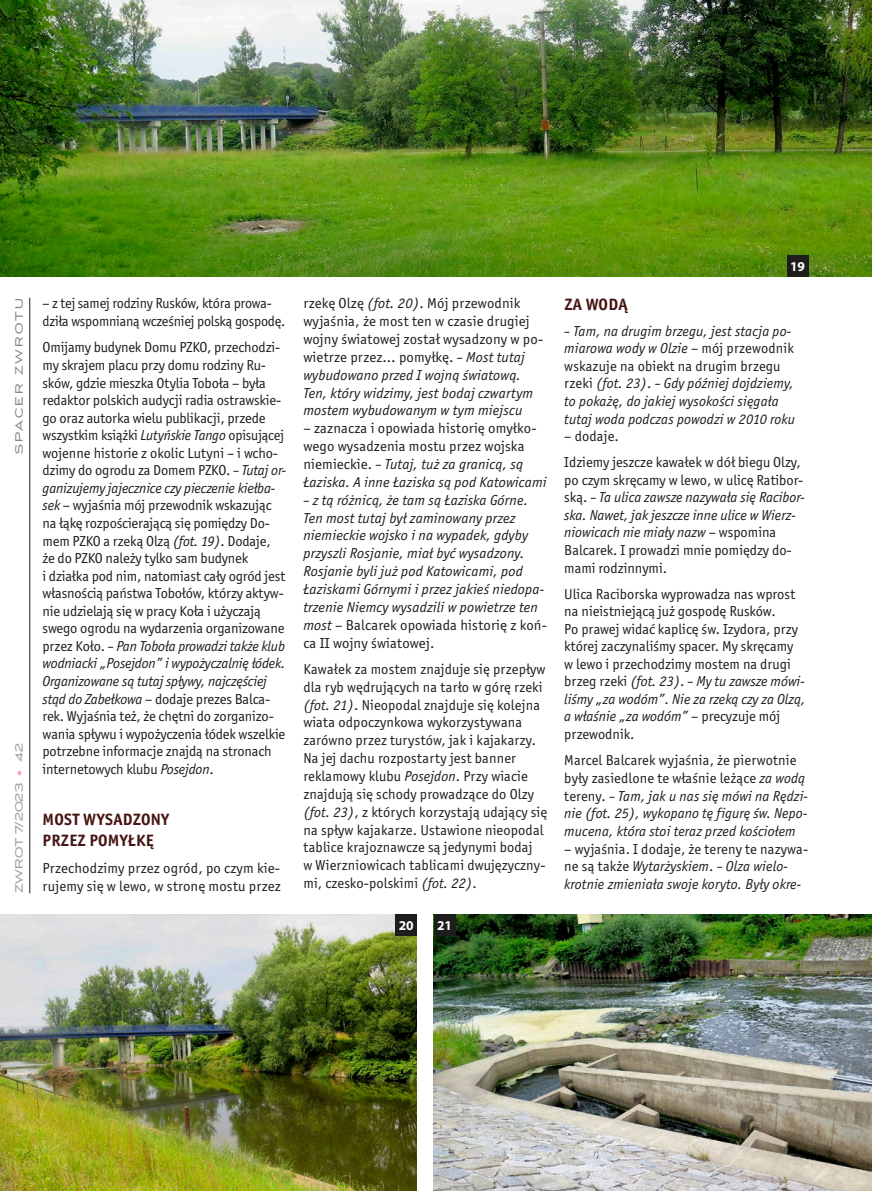
<style>
.page{position:relative;width:872px;height:1191px;background:#fff}
.page>*{position:absolute;margin:0;border:0;box-sizing:border-box;transform-origin:0 0}
.t1{font:700 16.5px/21px "Officina Sans Itc TOT";letter-spacing:.015em;color:#471513}
.t2{font:14.4px/17.5px "Officina Sans Itc TOT";color:#1d1d1b}
.t3{font:italic 14.4px/17.9px "Officina Sans Itc TOT";letter-spacing:.01em;color:#1d1d1b}
.t4{font:700 13.5px "Myriad Pro";color:#fff}
.t5{font:12px "Luxury Gold";letter-spacing:.015em;color:#9d9d9d}
.t6{font:12px "Luxury Gold";letter-spacing:.19em;color:#878787}
.s1{color:#f29fc5}
.s2{font-style:italic}
.s3{font-style:normal}
</style>
<div class="page">
<img style="left:0;top:914px;width:417px;height:277px">
<img style="left:0;top:0;width:872px;height:276px">
<img style="left:434px;top:914px;width:438px;height:277px">
<div style="left:395px;top:914px;width:22px;height:21px;background:#1d1d1b"></div>
<div style="left:787px;top:255px;width:21px;height:21px;background:#1d1d1b"></div>
<div style="left:434px;top:914px;width:21px;height:21px;background:#1d1d1b"></div>
<hr style="left:30px;top:298px;width:1px;height:595px;background:#1d1d1b">
<p class="t6" style="left:13px;top:454px;width:158px;rotate:-90deg">SPACER ZWROTU</p>
<p class="t5" style="left:13px;top:893px;width:151px;rotate:-90deg">ZWROT 7/2023 <span class="s1">•</span> 42</p>
<p class="t2" style="left:43px;top:294px;width:244px;line-height:18.1px">– z tej samej rodziny Rusków, która prowa&shy;dziła wspomnianą wcześniej polską gospodę.</p>
<p class="t2" style="left:43px;top:339px;width:245px">Omijamy budynek Domu PZKO, przechodzi&shy;my skrajem placu przy domu rodziny Ru&shy;sków, gdzie mieszka Otylia Toboła – była redaktor polskich audycji radia ostrawskie&shy;go oraz autorka wielu publikacji, przede wszystkim książki <span class="s2">Lutyńskie Tango</span> opisującej wojenne historie z okolic Lutyni – i wcho&shy;dzimy do ogrodu za Domem PZKO. <span class="s2">– Tutaj or&shy;ganizujemy jajecznice czy pieczenie kiełba&shy;sek</span> – wyjaśnia mój przewodnik wskazując na łąkę rozpościerającą się pomiędzy Do&shy;mem PZKO a rzeką Olzą <span class="s2">(fot. 19)</span>. Dodaje, że do PZKO należy tylko sam budynek<br>i działka pod nim, natomiast cały ogród jest własnością państwa Tobołów, którzy aktyw&shy;nie udzielają się w pracy Koła i użyczają swego ogrodu na wydarzenia organizowane przez Koło. <span class="s2">– Pan Toboła prowadzi także klub wodniacki „Posejdon” i wypożyczalnię łódek.<br>Organizowane są tutaj spływy, najczęściej stąd do Zabełkowa</span> – dodaje prezes Balca&shy;rek. Wyjaśnia też, że chętni do zorganizo&shy;wania spływu i wypożyczenia łódek wszelkie potrzebne informacje znajdą na stronach internetowych klubu <span class="s2">Posejdon</span>.</p>
<p class="t1" style="left:43px;top:809px;width:128px">MOST WYSADZONY<br>PRZEZ POMYŁKĘ</p>
<p class="t2" style="left:43px;top:859px;width:240px">Przechodzimy przez ogród, po czym kie&shy;rujemy się w lewo, w stronę mostu przez</p>
<p class="t3" style="left:303px;top:295px;width:241px"><span class="s3">rzekę Olzę</span> (fot. 20)<span class="s3">. Mój przewodnik wyjaśnia, że most ten w czasie drugiej wojny światowej został wysadzony w po&shy;wietrze przez… pomyłkę.</span> – Most tutaj wybudowano przed I wojną światową.<br>Ten, który widzimy, jest bodaj czwartym mostem wybudowanym w tym miejscu</p>
<p class="t2" style="left:303px;top:419px;width:245px">– zaznacza i opowiada historię omyłko&shy;wego wysadzenia mostu przez wojska niemieckie. <span class="s2">– Tutaj, tuż za granicą, są Łaziska. A inne Łaziska są pod Katowicami</span></p>
<p class="t3" style="left:303px;top:491px;width:245px">– z tą różnicą, że tam są Łaziska Górne.<br>Ten most tutaj był zaminowany przez niemieckie wojsko i na wypadek, gdyby przyszli Rosjanie, miał być wysadzony.<br>Rosjanie byli już pod Katowicami, pod Łaziskami Górnymi i przez jakieś niedopa&shy;trzenie Niemcy wysadzili w powietrze ten most <span class="s3">– Balcarek opowiada historię z koń&shy;ca II wojny światowej.</span></p>
<p class="t2" style="left:303px;top:660px;width:245px">Kawałek za mostem znajduje się przepływ dla ryb wędrujących na tarło w górę rzeki <span class="s2">(fot. 21)</span>. Nieopodal znajduje się kolejna wiata odpoczynkowa wykorzystywana zarówno przez turystów, jak i kajakarzy.<br>Na jej dachu rozpostarty jest banner reklamowy klubu <span class="s2">Posejdon</span>. Przy wiacie znajdują się schody prowadzące do Olzy <span class="s2">(fot. 23)</span>, z których korzystają udający się na spływ kajakarze. Ustawione nieopodal tablice krajoznawcze są jedynymi bodaj<br>w Wierzniowicach tablicami dwujęzyczny&shy;mi, czesko-polskimi <span class="s2">(fot. 22)</span>.</p>
<p class="t4" style="left:399px;top:917px;width:16px">20</p>
<p class="t4" style="left:437px;top:917px;width:16px">21</p>
<p class="t4" style="left:790px;top:257px;width:16px">19</p>
<p class="t1" style="left:564px;top:293px;width:65px">ZA WODĄ</p>
<p class="t3" style="left:564px;top:322px;width:232px">– Tam, na drugim brzegu, jest stacja po&shy;miarowa wody w Olzie <span class="s3">– mój przewodnik wskazuje na obiekt na drugim brzegu rzeki</span> (fot. 23)<span class="s3">.</span> – Gdy później dojdziemy, to pokażę, do jakiej wysokości sięgała tutaj woda podczas powodzi w 2010 roku</p>
<p class="t2" style="left:564px;top:423px;width:238px;line-height:26.1px">– dodaje.<br>Idziemy jeszcze kawałek w dół biegu Olzy,</p>
<p class="t2" style="left:564px;top:471px;width:242px">po czym skręcamy w lewo, w ulicę Ratibor&shy;ską. <span class="s2">– Ta ulica zawsze nazywała się Racibor&shy;ska. Nawet, jak jeszcze inne ulice w Wierz&shy;niowicach nie miały nazw</span> – wspomina Balcarek. I prowadzi mnie pomiędzy do&shy;mami rodzinnymi.</p>
<p class="t2" style="left:564px;top:585px;width:242px">Ulica Raciborska wyprowadza nas wprost na nieistniejącą już gospodę Rusków.<br>Po prawej widać kaplicę św. Izydora, przy której zaczynaliśmy spacer. My skręcamy w lewo i przechodzimy mostem na drugi brzeg rzeki <span class="s2">(fot. 23)</span>. <span class="s2">– My tu zawsze mówi&shy;liśmy „za wodóm”. Nie za rzeką czy za Olzą, a właśnie „za wodóm”</span> – precyzuje mój przewodnik.</p>
<p class="t3" style="left:564px;top:751px;width:245px"><span class="s3">Marcel Balcarek wyjaśnia, że pierwotnie były zasiedlone te właśnie leżące</span> za wodą <span class="s3">tereny.</span> – Tam, jak u nas się mówi na Rędzi&shy;nie (fot. 25), wykopano tę figurę św. Nepo&shy;mucena, która stoi teraz przed kościołem</p>
<p class="t3" style="left:564px;top:840px;width:245px"><span class="s3">– wyjaśnia. I dodaje, że tereny te nazywa&shy;ne są także</span> Wytarżyskiem<span class="s3">.</span> – Olza wielo&shy;krotnie zmieniała swoje koryto. Były okre-</p>
</div>
